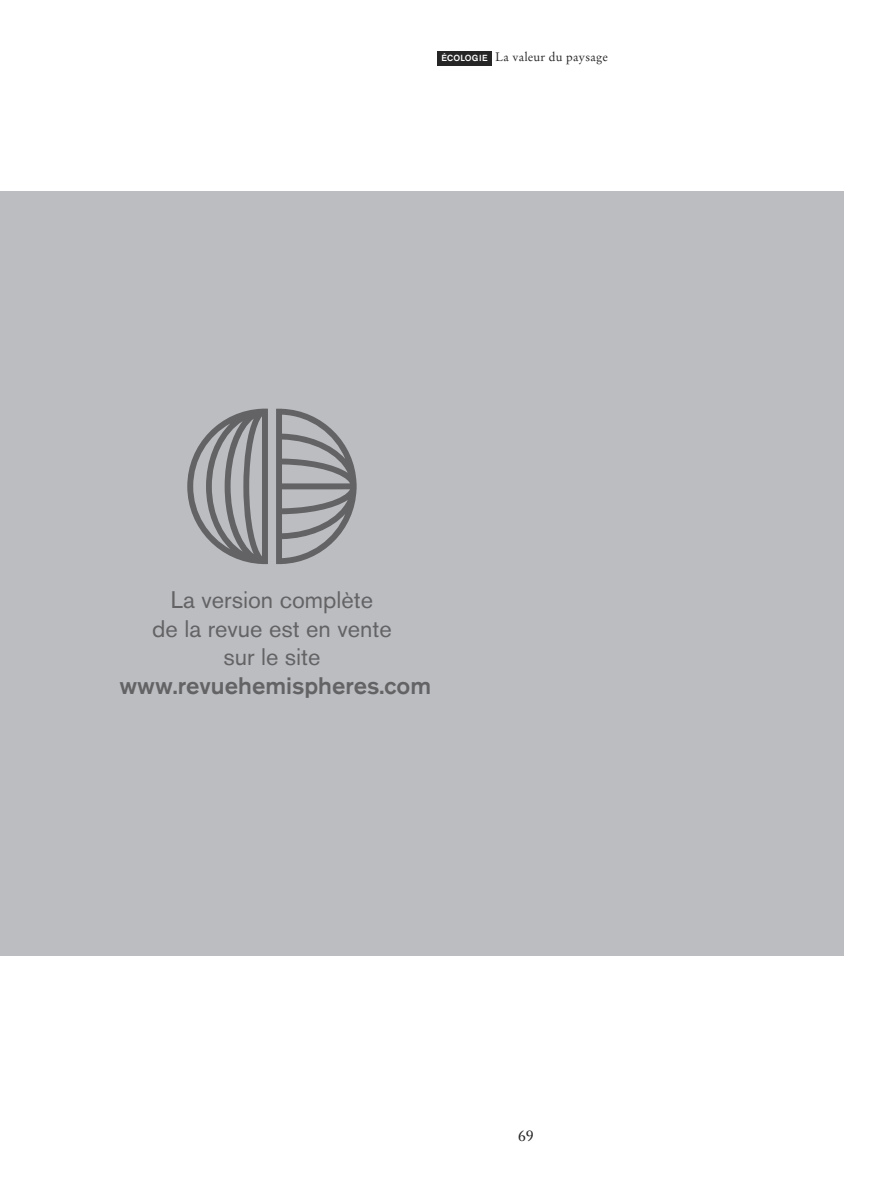
<style>
.page{position:relative;width:893px;height:1191px;background:#fff}
.page>*{position:absolute;margin:0;border:0;box-sizing:border-box;transform-origin:0 0}
.t1{font:23.8px/28.5px "Akzidenz Grotesk BE";color:#636366;text-align:center}
.t2{font:500 23.8px "Akzidenz Grotesk BE";color:#636366}
.t3{font:15.75px "Stempel Garamond";color:#272627}
.t4{font:12.25px "Stempel Garamond";letter-spacing:.015em;color:#272627}
.s1{font-family:"Akzidenz Grotesk BE";font-weight:500;font-size:8.75px;color:#fff}
</style>
<div class="page">
<div style="left:0;top:191px;width:843px;height:764px;background:#bcbdc0"></div>
<svg style="left:276px;top:409px;width:81px;height:155px"></svg>
<svg style="left:187px;top:408px;width:81px;height:156px"></svg>
<div style="left:437px;top:51px;width:55px;height:14px;background:#272627"></div>
<p class="t4" style="left:441px;top:50px;width:168px"><span class="s1">ÉCOLOGIE</span> La valeur du paysage</p>
<p class="t1" style="left:152px;top:588px;width:241px">La version complète<br>de la revue est en vente sur le site</p>
<p class="t2" style="left:119px;top:676px;width:313px">www.revuehemispheres.com</p>
<p class="t3" style="left:518px;top:1126px;width:17px">69</p>
</div>
